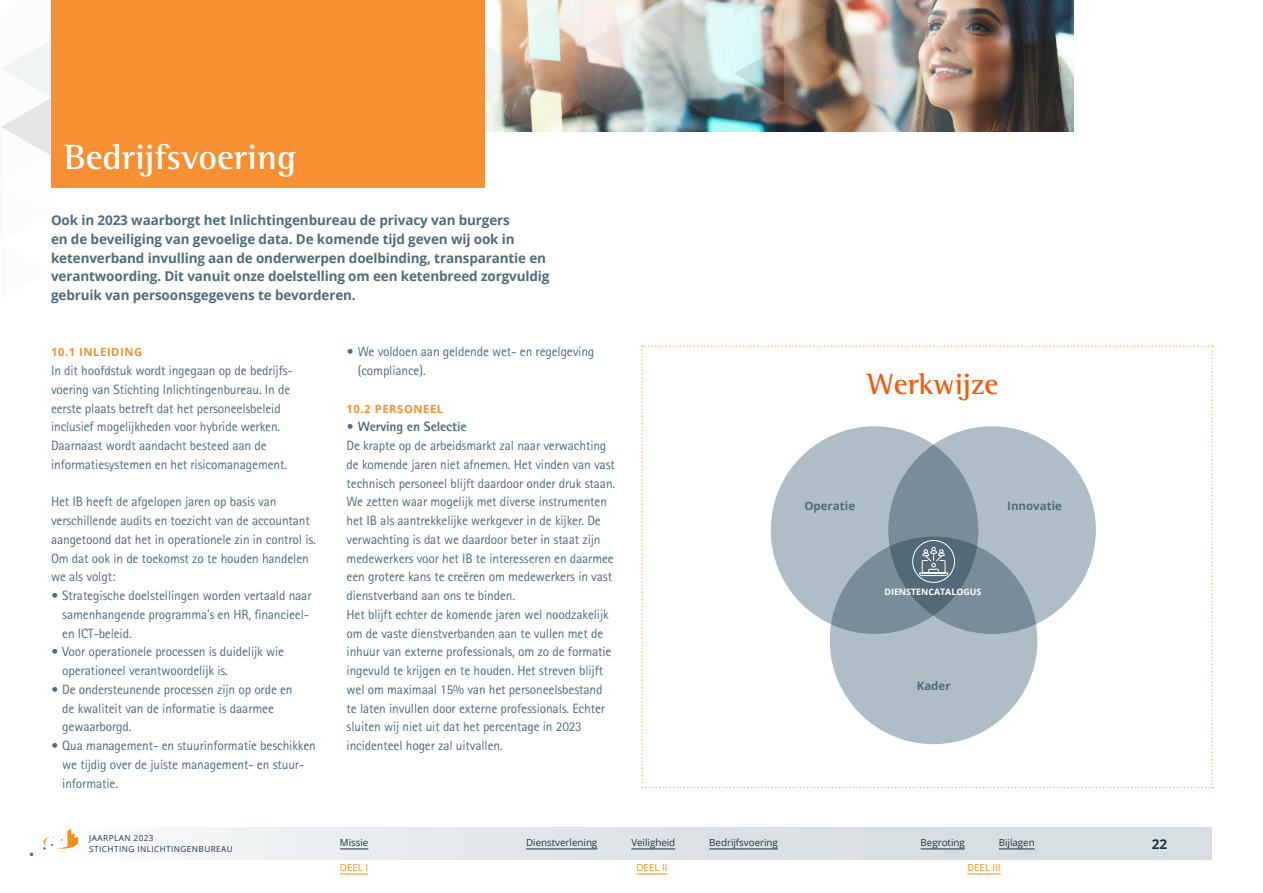
<style>
.page{position:relative;width:1263px;height:893px;background:#fff}
.page>*{position:absolute;margin:0;border:0;box-sizing:border-box;transform-origin:0 0}
.t1{font:700 36px "Rotis Semi Serif";color:#fff}
.t2{font:700 30px "Rotis Semi Serif";color:#ee5d0e}
.t3{font:13.5px/18.8px "Rotis Sans Serif";letter-spacing:-.01em;color:#516c79}
.t4{font:700 13.5px/18.8px "Open Sans";letter-spacing:-.01em;color:#516c79}
.t5{font:800 13.5px "Rotis Sans Serif";letter-spacing:-.01em;color:#516c79}
.t6{font:700 13.5px "Open Sans";color:#1b3641}
.t7{font:700 11.55px "Open Sans";color:#516c79}
.t8{font:700 11.25px "Open Sans";letter-spacing:.05em;color:#f69032}
.t9{font:9.75px "Open Sans";color:#1b3641}
.t10{font:9.75px "Open Sans";color:#f68f1c}
.t11{font:700 8.85px "Open Sans";color:#fff}
.t12{font:8.25px/10.5px "Open Sans";letter-spacing:.05em;color:#1b3641}
.s1{font-weight:800}
</style>
<div class="page">
<svg style="left:0;top:41px;width:51px;height:201px"></svg>
<div style="left:51px;top:827px;width:1161px;height:32px;background:linear-gradient(to right,#f5f6f7,#cfd7dc)"></div>
<svg style="left:30px;top:852px;width:3px;height:4px"></svg>
<svg style="left:43px;top:829px;width:35px;height:21px"></svg>
<hr style="left:967px;top:874px;width:34px;height:1px;background:#f68f1c">
<hr style="left:636px;top:874px;width:31px;height:1px;background:#f68f1c">
<svg style="left:340px;top:874px;width:28px;height:1px"></svg>
<hr style="left:920px;top:849px;width:45px;height:1px;background:#1b3641">
<hr style="left:999px;top:849px;width:36px;height:1px;background:#1b3641">
<svg style="left:340px;top:849px;width:28px;height:1px"></svg>
<hr style="left:526px;top:849px;width:71px;height:1px;background:#1b3641">
<hr style="left:631px;top:849px;width:44px;height:1px;background:#1b3641">
<hr style="left:709px;top:849px;width:69px;height:1px;background:#1b3641">
<img style="left:884px;top:0;width:189px;height:131px">
<div style="left:51px;top:0;width:433px;height:188px;background:#f69032"></div>
<svg style="left:641px;top:346px;width:572px;height:442px"></svg>
<img style="left:484px;top:0;width:400px;height:131px">
<h1 class="t1" style="left:64px;top:135px;width:234px">Bedrijfsvoering</h1>
<p class="t4" style="left:51px;top:210px;width:500px">Ook in 2023 waarborgt het Inlichtingenbureau de privacy van burgers<br>en de beveiliging van gevoelige data. De komende tijd geven wij ook in ketenverband invulling aan de onderwerpen doelbinding, transparantie en verantwoording. Dit vanuit onze doelstelling om een ketenbreed zorgvuldig gebruik van persoonsgegevens te bevorderen.</p>
<p class="t8" style="left:51px;top:344px;width:93px">10.1 INLEIDING</p>
<p class="t3" style="left:51px;top:361px;width:243px">In dit hoofdstuk wordt ingegaan op de bedrijfs&shy;voering van Stichting Inlichtingenbureau. In de eerste plaats betreft dat het personeelsbeleid inclusief mogelijkheden voor hybride werken.<br>Daarnaast wordt aandacht besteed aan de informatiesystemen en het risicomanagement.</p>
<p class="t3" style="left:51px;top:492px;width:266px">Het IB heeft de afgelopen jaren op basis van verschillende audits en toezicht van de accountant aangetoond dat het in operationele zin in control is.<br>Om dat ook in de toekomst zo te houden handelen we als volgt:</p>
<p class="t3" style="left:62px;top:586px;width:251px;text-indent:-11px"><span class="s1">•</span> Strategische doelstellingen worden vertaald naar samenhangende programma’s en HR, financieel&shy;en ICT-beleid.</p>
<p class="t3" style="left:62px;top:642px;width:223px;text-indent:-11px"><span class="s1">•</span> Voor operationele processen is duidelijk wie operationeel verantwoordelijk is.</p>
<p class="t3" style="left:62px;top:680px;width:232px;text-indent:-11px"><span class="s1">•</span> De ondersteunende processen zijn op orde en de kwaliteit van de informatie is daarmee gewaarborgd.</p>
<p class="t3" style="left:62px;top:736px;width:255px;text-indent:-11px"><span class="s1">•</span> Qua management- en stuurinformatie beschikken we tijdig over de juiste management- en stuur&shy;informatie.</p>
<p class="t3" style="left:358px;top:342px;width:238px;text-indent:-11px"><span class="s1">•</span> We voldoen aan geldende wet- en regelgeving (compliance).</p>
<p class="t8" style="left:347px;top:400px;width:98px">10.2 PERSONEEL</p>
<p class="t5" style="left:347px;top:418px;width:122px">• Werving en Selectie</p>
<p class="t3" style="left:347px;top:436px;width:270px">De krapte op de arbeidsmarkt zal naar verwachting de komende jaren niet afnemen. Het vinden van vast technisch personeel blijft daardoor onder druk staan.<br>We zetten waar mogelijk met diverse instrumenten het IB als aantrekkelijke werkgever in de kijker. De verwachting is dat we daardoor beter in staat zijn medewerkers voor het IB te interesseren en daarmee een grotere kans te creëren om medewerkers in vast dienstverband aan ons te binden.<br>Het blijft echter de komende jaren wel noodzakelijk om de vaste dienstverbanden aan te vullen met de inhuur van externe professionals, om zo de formatie ingevuld te krijgen en te houden. Het streven blijft wel om maximaal 15% van het personeelsbestand te laten invullen door externe professionals. Echter sluiten wij niet uit dat het percentage in 2023 incidenteel hoger zal uitvallen.</p>
<h2 class="t2" style="left:868px;top:366px;width:132px">Werkwijze</h2>
<p class="t7" style="left:804px;top:498px;width:52px">Operatie</p>
<p class="t7" style="left:1007px;top:498px;width:56px">Innovatie</p>
<p class="t11" style="left:884px;top:586px;width:98px">DIENSTENCATALOGUS</p>
<p class="t7" style="left:917px;top:678px;width:35px">Kader</p>
<p class="t12" style="left:89px;top:833px;width:145px">JAARPLAN 2023<br>STICHTING INLICHTINGENBUREAU</p>
<p class="t9" style="left:340px;top:836px;width:30px">Missie</p>
<p class="t9" style="left:526px;top:836px;width:73px">Dienstverlening</p>
<p class="t9" style="left:631px;top:836px;width:45px">Veiligheid</p>
<p class="t9" style="left:709px;top:836px;width:70px">Bedrijfsvoering</p>
<p class="t9" style="left:920px;top:836px;width:46px">Begroting</p>
<p class="t9" style="left:999px;top:836px;width:37px">Bijlagen</p>
<p class="t6" style="left:1152px;top:834px;width:17px">22</p>
<p class="t10" style="left:340px;top:861px;width:30px">DEEL I</p>
<p class="t10" style="left:636px;top:861px;width:32px">DEEL II</p>
<p class="t10" style="left:967px;top:861px;width:35px">DEEL III</p>
</div>
